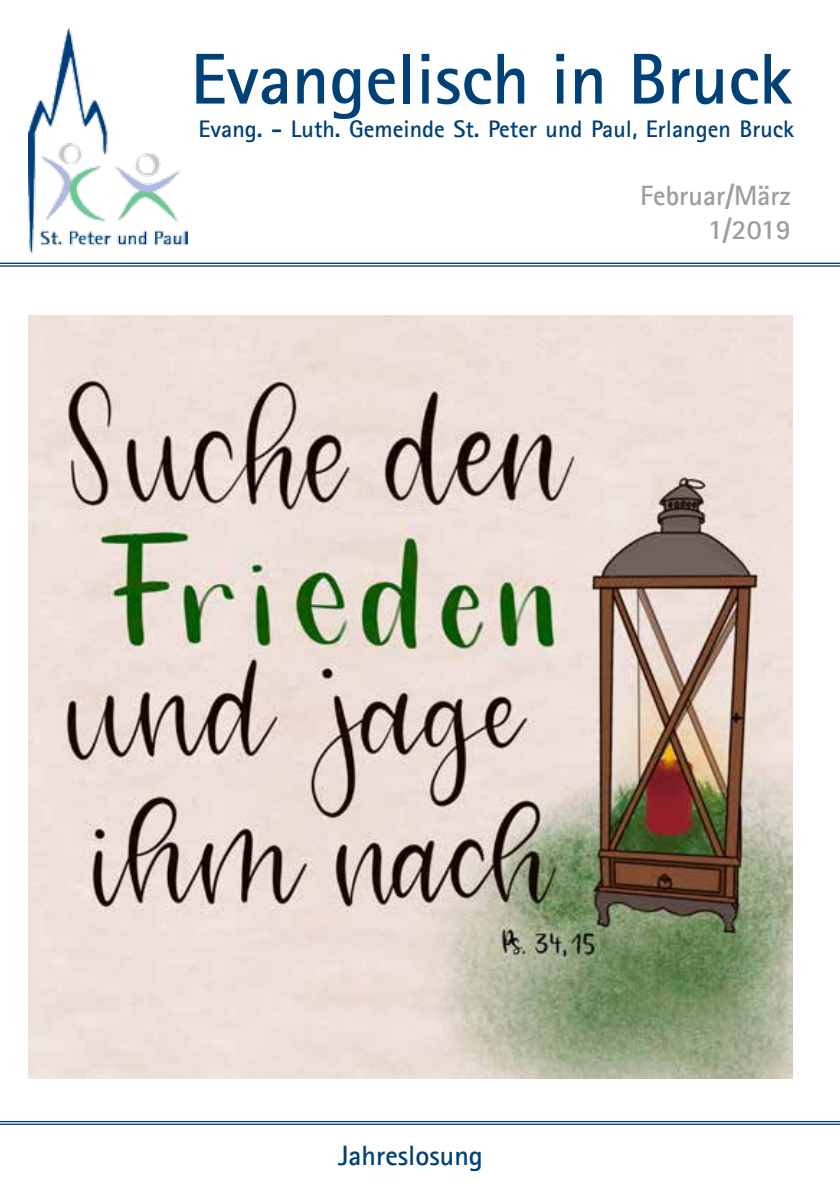
<style>
.page{position:relative;width:840px;height:1191px;background:#fff}
.page>*{position:absolute;margin:0;border:0;box-sizing:border-box;transform-origin:0 0}
.t1{font:700 72px "Agfa Rotis Sans Serif";color:#004177}
.t2{font:700 28px/33.6px "Agfa Rotis Sans Serif";color:#9d9d9c;text-align:right}
.t3{font:700 28px "Agfa Rotis Sans Serif";color:#004177}
.t4{font:700 24px "Agfa Rotis Sans Serif";color:#004177}
</style>
<div class="page">
<img style="left:28px;top:28px;width:160px;height:225px">
<hr style="left:0;top:263px;width:839px;height:1px;background:#004177">
<hr style="left:0;top:265px;width:839px;height:2px;background:#004177">
<hr style="left:0;top:1121px;width:839px;height:1px;background:#004177">
<hr style="left:0;top:1123px;width:839px;height:2px;background:#004177">
<img style="left:28px;top:315px;width:764px;height:764px">
<h1 class="t1" style="left:190px;top:34px;width:603px">Evangelisch in Bruck</h1>
<p class="t4" style="left:198px;top:113px;width:596px">Evang. - Luth. Gemeinde St. Peter und Paul, Erlangen Bruck</p>
<p class="t2" style="left:640px;top:179px;width:152px">Februar/März<br>1/2019</p>
<p class="t3" style="left:338px;top:1137px;width:146px">Jahreslosung</p>
</div>
